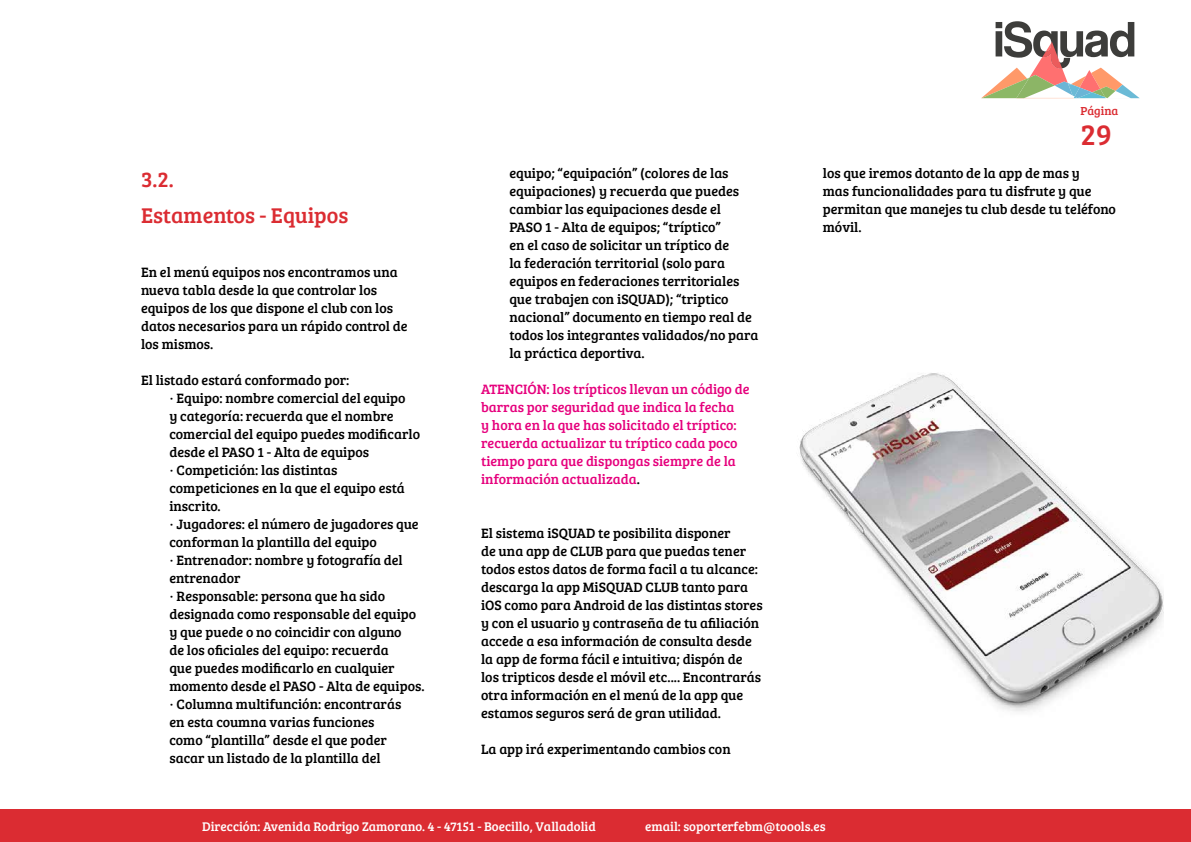
<style>
.page{position:relative;width:1191px;height:842px;background:#fff}
.page>*{position:absolute;margin:0;border:0;box-sizing:border-box;transform-origin:0 0}
.t1{font:30px "Bree Serif";color:#db2c32}
.t2{font:22px/36px "Bree Serif";color:#db2c32}
.t3{font:14px/18px "Bree Serif";color:#000}
.t4{font:14px/18px "Bree Serif";color:#e6007d}
.t5{font:13px "Bree Serif";color:#fff}
.t6{font:12px "Bree Serif";color:#db2c32}
.s1{color:#000}
</style>
<div class="page">
<svg style="left:981px;top:21px;width:158px;height:77px"></svg>
<div style="left:0;top:809px;width:1191px;height:33px;background:#db2c32"></div>
<img style="left:799px;top:373px;width:364px;height:339px">
<h2 class="t2" style="left:141px;top:160px;width:209px">3.2.<br>Estamentos - Equipos</h2>
<p class="t3" style="left:141px;top:262px;width:268px">En el menú equipos nos encontramos una nueva tabla desde la que controlar los equipos de los que dispone el club con los datos necesarios para un rápido control de los mismos.</p>
<p class="t3" style="left:169px;top:370px;width:257px;text-indent:-28px">El listado estará conformado por:<br>· Equipo: nombre comercial del equipo<br>y categoría: recuerda que el nombre comercial del equipo puedes modificarlo desde el PASO 1 - Alta de equipos<br>· Competición: las distintas competiciones en la que el equipo está inscrito.<br>· Jugadores: el número de jugadores que conforman la plantilla del equipo<br>· Entrenador: nombre y fotografía del entrenador<br>· Responsable: persona que ha sido designada como responsable del equipo y que puede o no coincidir con alguno<br>de los oficiales del equipo: recuerda<br>que puedes modificarlo en cualquier momento desde el PASO - Alta de equipos. · Columna multifunción: encontrarás<br>en esta coumna varias funciones<br>como “plantilla” desde el que poder sacar un listado de la plantilla del</p>
<p class="t3" style="left:509px;top:164px;width:250px">equipo; “equipación” (colores de las equipaciones) y recuerda que puedes cambiar las equipaciones desde el<br>PASO 1 - Alta de equipos; “tríptico”<br>en el caso de solicitar un tríptico de<br>la federación territorial (solo para equipos en federaciones territoriales que trabajen con iSQUAD); “triptico nacional” documento en tiempo real de todos los integrantes validados/no para la práctica deportiva.</p>
<p class="t4" style="left:481px;top:380px;width:270px">ATENCIÓN: los trípticos llevan un código de barras por seguridad que indica la fecha<br>y hora en la que has solicitado el tríptico: recuerda actualizar tu tríptico cada poco tiempo para que dispongas siempre de la información actualizada<span class="s1">.</span></p>
<p class="t3" style="left:481px;top:524px;width:283px">El sistema iSQUAD te posibilita disponer<br>de una app de CLUB para que puedas tener todos estos datos de forma facil a tu alcance: descarga la app MiSQUAD CLUB tanto para iOS como para Android de las distintas stores y con el usuario y contraseña de tu afiliación accede a esa información de consulta desde la app de forma fácil e intuitiva; dispón de los tripticos desde el móvil etc.... Encontrarás otra información en el menú de la app que estamos seguros será de gran utilidad.</p>
<p class="t3" style="left:481px;top:740px;width:251px">La app irá experimentando cambios con</p>
<p class="t6" style="left:1080px;top:102px;width:39px">Página</p>
<h1 class="t1" style="left:1080px;top:113px;width:33px">29</h1>
<p class="t3" style="left:823px;top:164px;width:295px">los que iremos dotanto de la app de mas y<br>mas funcionalidades para tu disfrute y que permitan que manejes tu club desde tu teléfono móvil.</p>
<p class="t5" style="left:202px;top:817px;width:395px">Dirección: Avenida Rodrigo Zamorano. 4 - 47151 - Boecillo, Valladolid</p>
<p class="t5" style="left:645px;top:817px;width:182px">email: soporterfebm@toools.es</p>
</div>
